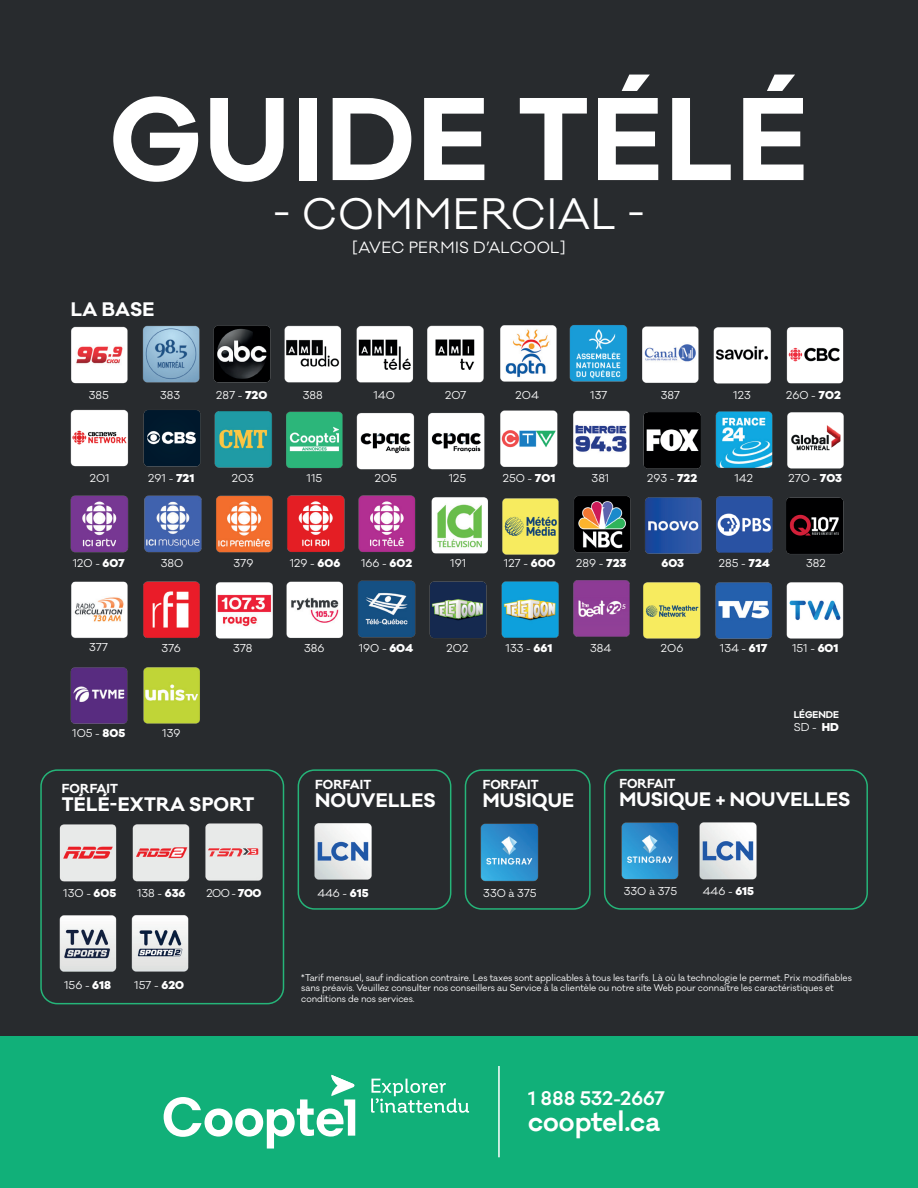
<style>
.page{position:relative;width:918px;height:1188px;background:#282b2e}
.page>*{position:absolute;margin:0;border:0;box-sizing:border-box;transform-origin:0 0}
.t1{font:700 108px "Galano Classic";letter-spacing:.02em;color:#fff}
.t2{font:40.5px "Galano Classic";letter-spacing:.02em;color:#fff}
.t3{font:600 25.95px "Galano Classic";color:#fff}
.t4{font:700 18px "Galano Classic";letter-spacing:.01em;color:#fff}
.t5{font:600 18px "Galano Classic";color:#fff}
.t6{font:15px "Galano Classic";letter-spacing:.02em;color:#fff}
.t7{font:700 12px "Galano Classic";letter-spacing:.01em;color:#fff}
.t8{font:10.5px "Galano Classic";color:#fff}
.t9{font:800 10.5px "Galano Classic";color:#fff}
.t10{font:9px/10.8px "Galano Classic";letter-spacing:-.005em;color:#fff}
.t11{font:700 9px "Galano Classic";letter-spacing:-.005em;color:#fff}
.s1{font-weight:800}
</style>
<div class="page">
<img style="left:71px;top:325px;width:773px;height:59px">
<img style="left:143px;top:410px;width:701px;height:60px">
<img style="left:70px;top:495px;width:774px;height:60px">
<img style="left:143px;top:580px;width:701px;height:59px">
<img style="left:70px;top:667px;width:130px;height:57px">
<img style="left:59px;top:823px;width:204px;height:59px">
<img style="left:314px;top:823px;width:58px;height:57px">
<img style="left:699px;top:822px;width:58px;height:58px">
<img style="left:59px;top:915px;width:130px;height:57px">
<img style="left:70px;top:409px;width:59px;height:58px">
<img style="left:71px;top:581px;width:57px;height:57px">
<div style="left:0;top:1037px;width:918px;height:151px;background:#11b079"></div>
<hr style="left:498px;top:1066px;width:2px;height:91px;background:#fff">
<svg style="left:164px;top:1075px;width:191px;height:74px"></svg>
<svg style="left:371px;top:1079px;width:98px;height:34px"></svg>
<img style="left:621px;top:822px;width:58px;height:58px">
<img style="left:480px;top:823px;width:59px;height:59px">
<div style="left:40px;top:769px;width:244px;height:235px;border:2px solid #25b579;border-radius:16px"></div>
<div style="left:298px;top:769px;width:153px;height:141px;border:2px solid #25b579;border-radius:16px"></div>
<div style="left:465px;top:769px;width:126px;height:141px;border:2px solid #25b579;border-radius:16px"></div>
<div style="left:604px;top:769px;width:264px;height:141px;border:2px solid #25b579;border-radius:16px"></div>
<h1 class="t1" style="left:110px;top:67px;width:700px">GUIDE TÉLÉ</h1>
<h2 class="t2" style="left:273px;top:187px;width:374px">- COMMERCIAL -</h2>
<h3 class="t6" style="left:352px;top:237px;width:215px">[AVEC PERMIS D’ALCOOL]</h3>
<h3 class="t4" style="left:71px;top:297px;width:85px">LA BASE</h3>
<p class="t8" style="left:89px;top:388px;width:22px">385</p>
<p class="t8" style="left:160px;top:388px;width:21px">383</p>
<p class="t8" style="left:216px;top:388px;width:53px">287 - <span class="s1">720</span></p>
<p class="t8" style="left:303px;top:388px;width:21px">388</p>
<p class="t8" style="left:373px;top:388px;width:23px">140</p>
<p class="t8" style="left:445px;top:388px;width:23px">207</p>
<p class="t8" style="left:516px;top:388px;width:25px">204</p>
<p class="t8" style="left:590px;top:388px;width:19px">137</p>
<p class="t8" style="left:661px;top:388px;width:21px">387</p>
<p class="t8" style="left:733px;top:388px;width:19px">123</p>
<p class="t8" style="left:786px;top:388px;width:56px">260 - <span class="s1">702</span></p>
<p class="t8" style="left:90px;top:471px;width:21px">201</p>
<p class="t8" style="left:148px;top:471px;width:48px">291 - <span class="s1">721</span></p>
<p class="t8" style="left:232px;top:471px;width:23px">203</p>
<p class="t8" style="left:307px;top:471px;width:17px">115</p>
<p class="t8" style="left:375px;top:471px;width:24px">205</p>
<p class="t8" style="left:449px;top:471px;width:19px">125</p>
<p class="t8" style="left:503px;top:471px;width:54px">250 - <span class="s1">701</span></p>
<p class="t8" style="left:592px;top:471px;width:19px">381</p>
<p class="t8" style="left:647px;top:471px;width:52px">293 - <span class="s1">722</span></p>
<p class="t8" style="left:734px;top:471px;width:20px">142</p>
<p class="t8" style="left:788px;top:471px;width:55px">270 - <span class="s1">703</span></p>
<p class="t8" style="left:73px;top:556px;width:54px">120 - <span class="s1">607</span></p>
<p class="t8" style="left:161px;top:556px;width:24px">380</p>
<p class="t8" style="left:234px;top:556px;width:21px">379</p>
<p class="t8" style="left:290px;top:556px;width:52px">129 - <span class="s1">606</span></p>
<p class="t8" style="left:361px;top:556px;width:53px">166 - <span class="s1">602</span></p>
<p class="t8" style="left:450px;top:556px;width:18px">191</p>
<p class="t8" style="left:504px;top:556px;width:53px">127 - <span class="s1">600</span></p>
<p class="t8" style="left:576px;top:556px;width:51px">289 - <span class="s1">723</span></p>
<p class="t9" style="left:662px;top:555px;width:24px">603</p>
<p class="t8" style="left:719px;top:556px;width:52px">285 - <span class="s1">724</span></p>
<p class="t8" style="left:806px;top:556px;width:21px">382</p>
<p class="t8" style="left:89px;top:640px;width:20px">377</p>
<p class="t8" style="left:162px;top:641px;width:21px">376</p>
<p class="t8" style="left:233px;top:641px;width:21px">378</p>
<p class="t8" style="left:304px;top:641px;width:22px">386</p>
<p class="t8" style="left:359px;top:641px;width:56px">190 - <span class="s1">604</span></p>
<p class="t8" style="left:447px;top:641px;width:23px">202</p>
<p class="t8" style="left:506px;top:641px;width:48px">133 - <span class="s1">661</span></p>
<p class="t8" style="left:590px;top:641px;width:23px">384</p>
<p class="t8" style="left:661px;top:641px;width:24px">206</p>
<p class="t8" style="left:720px;top:641px;width:49px">134 - <span class="s1">617</span></p>
<p class="t8" style="left:792px;top:641px;width:48px">151 - <span class="s1">601</span></p>
<p class="t8" style="left:72px;top:726px;width:54px">105 - <span class="s1">805</span></p>
<p class="t8" style="left:162px;top:726px;width:20px">139</p>
<p class="t11" style="left:794px;top:709px;width:47px">LÉGENDE</p>
<p class="t8" style="left:794px;top:720px;width:47px">SD - <span class="s1">HD</span></p>
<p class="t7" style="left:62px;top:780px;width:58px">FORFAIT</p>
<h3 class="t4" style="left:62px;top:792px;width:194px">TÉLÉ-EXTRA SPORT</h3>
<p class="t7" style="left:315px;top:777px;width:58px">FORFAIT</p>
<h3 class="t4" style="left:315px;top:789px;width:122px">NOUVELLES</h3>
<p class="t7" style="left:483px;top:777px;width:58px">FORFAIT</p>
<h3 class="t4" style="left:483px;top:789px;width:93px">MUSIQUE</h3>
<p class="t7" style="left:619px;top:776px;width:58px">FORFAIT</p>
<h3 class="t4" style="left:619px;top:787px;width:233px">MUSIQUE + NOUVELLES</h3>
<p class="t8" style="left:483px;top:886px;width:55px">330 à 375</p>
<p class="t8" style="left:624px;top:885px;width:55px">330 à 375</p>
<p class="t8" style="left:63px;top:886px;width:54px">130 - <span class="s1">605</span></p>
<p class="t8" style="left:317px;top:886px;width:53px">446 - <span class="s1">615</span></p>
<p class="t8" style="left:703px;top:885px;width:53px">446 - <span class="s1">615</span></p>
<p class="t8" style="left:206px;top:886px;width:56px">200 - <span class="s1">700</span></p>
<p class="t8" style="left:137px;top:886px;width:50px">138 - <span class="s1">636</span></p>
<p class="t8" style="left:64px;top:978px;width:49px">156 - <span class="s1">618</span></p>
<p class="t8" style="left:134px;top:978px;width:51px">157 - <span class="s1">620</span></p>
<p class="t10" style="left:301px;top:972px;width:552px">*Tarif mensuel, sauf indication contraire. Les taxes sont applicables à tous les tarifs. Là où la technologie le permet. Prix modifiables sans préavis. Veuillez consulter nos conseillers au Service à la clientèle ou notre site Web pour connaître les caractéristiques et conditions de nos services.</p>
<h3 class="t5" style="left:528px;top:1086px;width:138px">1 888 532-2667</h3>
<h3 class="t3" style="left:528px;top:1105px;width:133px">cooptel.ca</h3>
</div>
